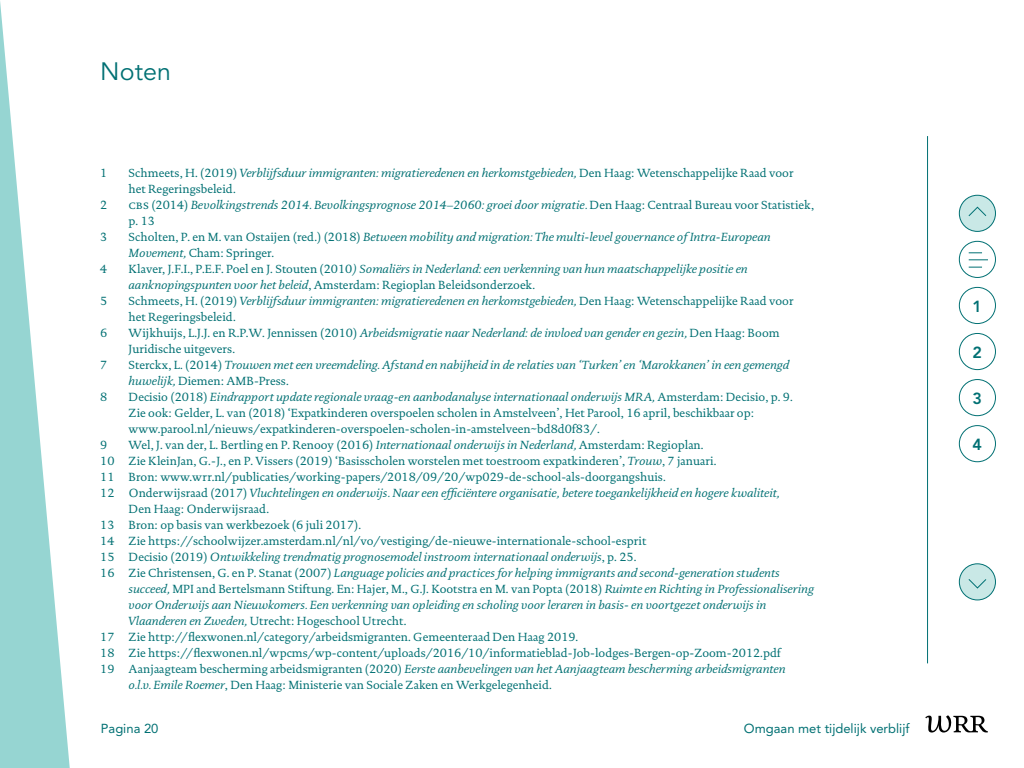
<style>
.page{position:relative;width:1024px;height:768px;background:#fff}
.page>*{position:absolute;margin:0;border:0;box-sizing:border-box;transform-origin:0 0}
.Navigatie_hoofdstukk{font:25px "Avenir LT Std";letter-spacing:.005em;color:#007073}
.t1{font:800 16px "Avenir LT Std";color:#007073}
.t2{font:13px "Avenir LT Std";color:#007073}
.Eindnoten{font:12px/16px "DTL Documenta TOT";color:#007073}
.Eindnoten-2{font:italic 12px/16px "DTL Documenta TOT";color:#007073}
.s1{font-style:italic}
.s2{font-family:"DTL Documenta TOT Caps";font-style:normal}
.s3{font-style:normal}
</style>
<div class="page">
<svg style="left:0;top:1px;width:70px;height:767px"></svg>
<svg style="left:925px;top:715px;width:63px;height:17px"></svg>
<hr style="left:927px;top:136px;width:1px;height:527px;background:#007073">
<div style="left:959px;top:425px;width:37px;height:37px;border:1px solid #007073;border-radius:50%"></div>
<div style="left:959px;top:379px;width:37px;height:37px;border:1px solid #007073;border-radius:50%"></div>
<div style="left:959px;top:333px;width:37px;height:37px;border:1px solid #007073;border-radius:50%"></div>
<div style="left:959px;top:287px;width:37px;height:37px;border:1px solid #007073;border-radius:50%"></div>
<div style="left:959px;top:564px;width:36px;height:36px;background:#c9e8e6;border-radius:50%"></div>
<div style="left:959px;top:563px;width:37px;height:37px;border:1px solid #007073;border-radius:50%"></div>
<svg style="left:968px;top:579px;width:19px;height:10px"></svg>
<div style="left:959px;top:195px;width:36px;height:36px;background:#c9e8e6;border-radius:50%"></div>
<div style="left:959px;top:195px;width:37px;height:37px;border:1px solid #007073;border-radius:50%"></div>
<svg style="left:968px;top:206px;width:19px;height:11px"></svg>
<div style="left:959px;top:241px;width:37px;height:37px;border:1px solid #007073;border-radius:50%"></div>
<svg style="left:969px;top:259px;width:19px;height:1px"></svg>
<svg style="left:969px;top:252px;width:13px;height:1px"></svg>
<svg style="left:969px;top:267px;width:13px;height:1px"></svg>
<h2 class="Navigatie_hoofdstukk" style="left:100px;top:57px;width:72px">Noten</h2>
<p class="Eindnoten" style="left:100px;top:165px;width:9px">1</p>
<p class="Eindnoten" style="left:129px;top:165px;width:666px">Schmeets, H. (2019) <span class="s1">Verblijfsduur immigranten: migratieredenen en herkomstgebieden,</span> Den Haag: Wetenschappelijke Raad voor het Regeringsbeleid.</p>
<p class="Eindnoten" style="left:100px;top:197px;width:9px">2</p>
<p class="Eindnoten-2" style="left:129px;top:197px;width:687px"><span class="s2">cbs</span> <span class="s3">(2014)</span> Bevolkingstrends 2014. Bevolkingsprognose 2014–2060: groei door migratie. <span class="s3">Den Haag: Centraal Bureau voor Statistiek, p. 13</span></p>
<p class="Eindnoten" style="left:100px;top:229px;width:9px">3</p>
<p class="Eindnoten-2" style="left:129px;top:229px;width:644px"><span class="s3">Scholten, P. en M. van Ostaijen (red.) (2018)</span> Between mobility and migration: The multi-level governance of Intra-European<br>Movement, <span class="s3">Cham: Springer.</span></p>
<p class="Eindnoten" style="left:100px;top:261px;width:9px">4</p>
<p class="Eindnoten-2" style="left:129px;top:261px;width:621px"><span class="s3">Klaver, J.F.I., P.E.F. Poel en J. Stouten (2010</span>) Somaliërs in Nederland: een verkenning van hun maatschappelijke positie en aanknopingspunten voor het beleid<span class="s3">, Amsterdam: Regioplan Beleidsonderzoek.</span></p>
<p class="Eindnoten" style="left:100px;top:293px;width:9px">5</p>
<p class="Eindnoten" style="left:129px;top:293px;width:666px">Schmeets, H. (2019) <span class="s1">Verblijfsduur immigranten: migratieredenen en herkomstgebieden,</span> Den Haag: Wetenschappelijke Raad voor het Regeringsbeleid.</p>
<p class="Eindnoten" style="left:100px;top:325px;width:9px">6</p>
<p class="Eindnoten" style="left:129px;top:325px;width:653px">Wijkhuijs, L.J.J. en R.P.W. Jennissen (2010) <span class="s1">Arbeidsmigratie naar Nederland: de invloed van gender en gezin,</span> Den Haag: Boom<br>Juridische uitgevers.</p>
<p class="Eindnoten" style="left:100px;top:357px;width:9px">7</p>
<p class="Eindnoten-2" style="left:129px;top:357px;width:662px"><span class="s3">Sterckx, L. (2014)</span> Trouwen met een vreemdeling. Afstand en nabijheid in de relaties van ‘Turken’ en ‘Marokkanen’ in een gemengd huwelijk, <span class="s3">Diemen: AMB-Press.</span></p>
<p class="Eindnoten" style="left:100px;top:389px;width:9px">8</p>
<p class="Eindnoten" style="left:129px;top:389px;width:666px">Decisio (2018) <span class="s1">Eindrapport update regionale vraag-en aanbodanalyse internationaal onderwijs MRA,</span> Amsterdam: Decisio, p. 9.<br>Zie ook: Gelder, L. van (2018) ‘Expatkinderen overspoelen scholen in Amstelveen’, Het Parool, 16 april, beschikbaar op: www.parool.nl/nieuws/expatkinderen-overspoelen-scholen-in-amstelveen~bd8d0f83/.</p>
<p class="Eindnoten" style="left:100px;top:437px;width:9px">9</p>
<p class="Eindnoten" style="left:129px;top:437px;width:576px">Wel, J. van der, L. Bertling en P. Renooy (2016) <span class="s1">Internationaal onderwijs in Nederland,</span> Amsterdam: Regioplan.</p>
<p class="Eindnoten" style="left:100px;top:453px;width:618px">10 Zie KleinJan, G.-J., en P. Vissers (2019) ‘Basisscholen worstelen met toestroom expatkinderen’, <span class="s1">Trouw</span>, 7 januari.</p>
<p class="Eindnoten" style="left:100px;top:469px;width:567px">11 Bron: www.wrr.nl/publicaties/working-papers/2018/09/20/wp029-de-school-als-doorgangshuis.</p>
<p class="Eindnoten-2" style="left:129px;top:485px;width:653px;text-indent:-28px"><span class="s3">12 Onderwijsraad (2017)</span> Vluchtelingen en onderwijs. Naar een efficiëntere organisatie, betere toegankelijkheid en hogere kwaliteit,<br><span class="s3">Den Haag: Onderwijsraad.</span></p>
<p class="Eindnoten" style="left:100px;top:517px;width:262px">13 Bron: op basis van werkbezoek (6 juli 2017).</p>
<p class="Eindnoten" style="left:100px;top:533px;width:547px">14 Zie https://schoolwijzer.amsterdam.nl/nl/vo/vestiging/de-nieuwe-internationale-school-esprit</p>
<p class="Eindnoten-2" style="left:100px;top:549px;width:538px"><span class="s3">15 Decisio (2019)</span> Ontwikkeling trendmatig prognosemodel instroom internationaal onderwijs<span class="s3">, p. 25.</span></p>
<p class="Eindnoten-2" style="left:129px;top:565px;width:687px;text-indent:-28px"><span class="s3">16 Zie Christensen, G. en P. Stanat (2007)</span> Language policies and practices for helping immigrants and second-generation students succeed, <span class="s3">MPI and Bertelsmann Stiftung. En: Hajer, M., G.J. Kootstra en M. van Popta (2018)</span> Ruimte en Richting in Professionalisering voor Onderwijs aan Nieuwkomers. Een verkenning van opleiding en scholing voor leraren in basis- en voortgezet onderwijs in Vlaanderen en Zweden, <span class="s3">Utrecht: Hogeschool Utrecht.</span></p>
<p class="Eindnoten" style="left:100px;top:629px;width:480px">17 Zie http://flexwonen.nl/category/arbeidsmigranten. Gemeenteraad Den Haag 2019.</p>
<p class="Eindnoten" style="left:100px;top:645px;width:682px">18 Zie https://flexwonen.nl/wpcms/wp-content/uploads/2016/10/informatieblad-Job-lodges-Bergen-op-Zoom-2012.pdf</p>
<p class="Eindnoten" style="left:129px;top:661px;width:658px;text-indent:-28px">19 Aanjaagteam bescherming arbeidsmigranten (2020) <span class="s1">Eerste aanbevelingen van het Aanjaagteam bescherming arbeidsmigranten o.l.v. Emile Roemer</span>, Den Haag: Ministerie van Sociale Zaken en Werkgelegenheid.</p>
<p class="t2" style="left:101px;top:721px;width:59px">Pagina 20</p>
<p class="t2" style="left:744px;top:721px;width:167px">Omgaan met tijdelijk verblijf</p>
<h2 class="t1" style="left:972px;top:296px;width:11px">1</h2>
<h2 class="t1" style="left:972px;top:343px;width:11px">2</h2>
<h2 class="t1" style="left:972px;top:389px;width:11px">3</h2>
<h2 class="t1" style="left:972px;top:435px;width:11px">4</h2>
</div>
